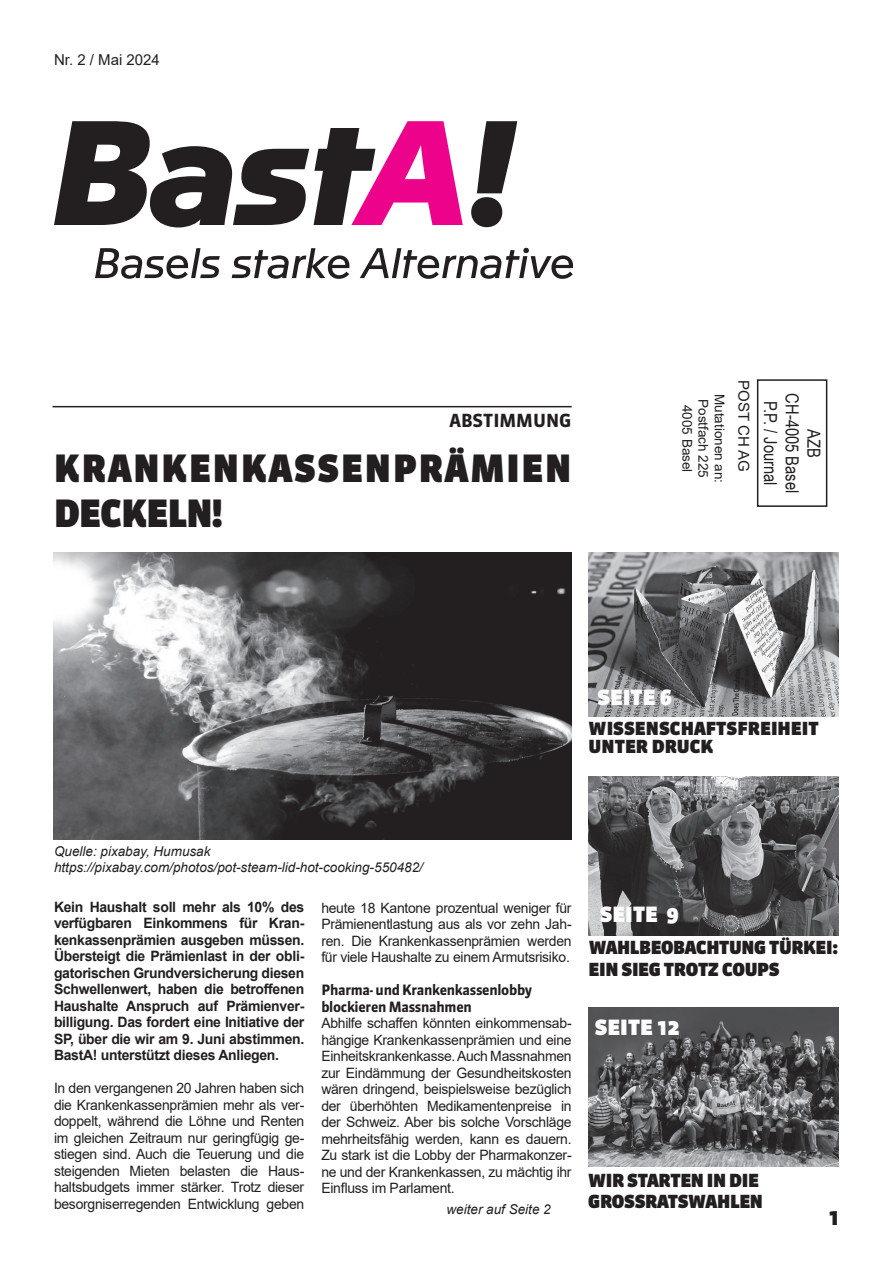
<style>
.page{position:relative;width:893px;height:1263px;background:#fff}
.page>*{position:absolute;margin:0;border:0;box-sizing:border-box;transform-origin:0 0}
.t1{font:900 37.5px/45px "Sanuk OT";letter-spacing:.05em;color:#231f20;scale:.96 1}
.t2{font:900 21px "Sanuk OT";color:#fcfcfc}
.t3{font:900 21px "Sanuk OT";color:#231f20}
.t4{font:900 18px/21.6px "Sanuk OT";letter-spacing:-.02em;color:#231f20}
.t5{font:900 18px/18px "Sanuk OT";color:#231f20}
.t6{font:18px/21.6px "Arial Narrow";color:#231f20;text-align:center}
.t7{font:700 18px "Sanuk OT";color:#231f20}
.t8{font:15px "Arial";color:#231f20}
.t9{font:14.25px/16.5px "Arial";letter-spacing:-.02em;color:#231f20;text-align:justify}
.t10{font:700 14.25px/16.5px "Arial";letter-spacing:-.02em;color:#231f20;text-align:justify}
.t11{font:700 14.25px/16.5px "Sanuk OT";letter-spacing:-.02em;color:#231f20}
.t12{font:italic 13.5px/16.2px "Arial";color:#231f20}
.t13{font:13.5px/16.2px "Arial";color:#231f20;text-align:center}
</style>
<div class="page">
<svg style="left:54px;top:121px;width:409px;height:107px"></svg>
<svg style="left:471px;top:121px;width:46px;height:106px"></svg>
<svg style="left:95px;top:248px;width:125px;height:31px"></svg>
<svg style="left:232px;top:248px;width:117px;height:31px"></svg>
<svg style="left:360px;top:248px;width:213px;height:31px"></svg>
<hr style="left:53px;top:406px;width:519px;height:1px;background:#231f20">
<img style="left:589px;top:776px;width:250px;height:159px">
<img style="left:589px;top:553px;width:250px;height:163px">
<img style="left:589px;top:1008px;width:250px;height:158px">
<div style="left:757px;top:379px;width:70px;height:128px;border:2px solid #231f20"></div>
<img style="left:54px;top:553px;width:517px;height:286px">
<p class="t8" style="left:54px;top:49px;width:107px">Nr. 2 / Mai 2024</p>
<p class="t7" style="left:449px;top:410px;width:124px">ABSTIMMUNG</p>
<h1 class="t1" style="left:54px;top:446px;width:540px">KRANKENKASSENPRÄMIEN<br>DECKELN!</h1>
<p class="t13" style="left:728px;top:394px;width:91px;rotate:90deg">Mutationen an:<br>Postfach 225<br>4005 Basel</p>
<p class="t8" style="left:754px;top:380px;width:93px;rotate:90deg">POST CH AG</p>
<p class="t6" style="left:825px;top:393px;width:102px;rotate:90deg">AZB<br>CH-4005 Basel<br>P.P. / Journal</p>
<h2 class="t2" style="left:597px;top:684px;width:77px">SEITE 6</h2>
<p class="t5" style="left:589px;top:719px;width:232px">WISSENSCHAFTSFREIHEIT<br>UNTER DRUCK</p>
<p class="t12" style="left:54px;top:843px;width:370px">Quelle: pixabay, Humusak https://pixabay.com/photos/pot-steam-lid-hot-cooking-550482/</p>
<p class="t10" style="left:54px;top:899px;width:252px">Kein Haushalt soll mehr als 10% des verfügbaren Einkommens für Kran&shy;kenkassenprämien ausgeben müssen.<br>Übersteigt die Prämienlast in der obli&shy;gatorischen Grundversicherung diesen Schwellenwert, haben die betroffenen Haushalte Anspruch auf Prämienver&shy;billigung. Das fordert eine Initiative der SP, über die wir am 9. Juni abstimmen.<br>BastA! unterstützt dieses Anliegen.</p>
<p class="t9" style="left:54px;top:1080px;width:252px">In den vergangenen 20 Jahren haben sich die Krankenkassenprämien mehr als ver&shy;doppelt, während die Löhne und Renten im gleichen Zeitraum nur geringfügig ge&shy;stiegen sind. Auch die Teuerung und die steigenden Mieten belasten die Haus&shy;haltsbudgets immer stärker. Trotz dieser besorgniserregenden Entwicklung geben</p>
<p class="t9" style="left:321px;top:899px;width:252px">heute 18 Kantone prozentual weniger für Prämienentlastung aus als vor zehn Jah&shy;ren. Die Krankenkassenprämien werden für viele Haushalte zu einem Armutsrisiko.</p>
<p class="t11" style="left:321px;top:982px;width:213px">Pharma- und Krankenkassenlobby blockieren Massnahmen</p>
<p class="t9" style="left:321px;top:1015px;width:252px">Abhilfe schaffen könnten einkommensab&shy;hängige Krankenkassenprämien und eine Einheitskrankenkasse. Auch Massnahmen zur Eindämmung der Gesundheitskosten wären dringend, beispielsweise bezüglich der überhöhten Medikamentenpreise in der Schweiz. Aber bis solche Vorschläge mehrheitsfähig werden, kann es dauern.<br>Zu stark ist die Lobby der Pharmakonzer&shy;ne und der Krankenkassen, zu mächtig ihr Einfluss im Parlament.</p>
<p class="t12" style="left:446px;top:1201px;width:106px">weiter auf Seite 2</p>
<h2 class="t2" style="left:600px;top:901px;width:81px">SEITE 9</h2>
<p class="t4" style="left:589px;top:937px;width:251px">WAHLBEOBACHTUNG TÜRKEI:<br>EIN SIEG TROTZ COUPS</p>
<h2 class="t2" style="left:595px;top:1014px;width:87px">SEITE 12</h2>
<p class="t4" style="left:588px;top:1169px;width:176px">WIR STARTEN IN DIE<br>GROSSRATSWAHLEN</p>
<h2 class="t3" style="left:829px;top:1204px;width:12px">1</h2>
</div>
